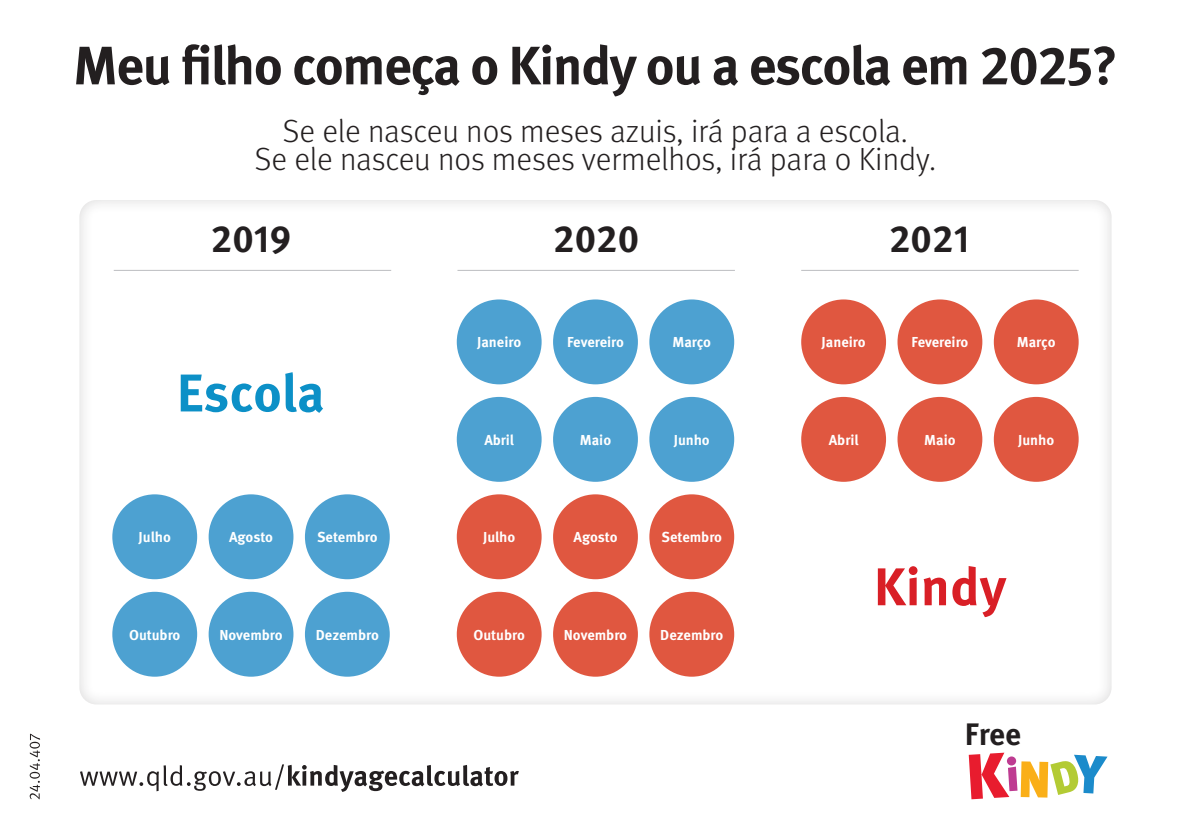
<style>
.page{position:relative;width:1191px;height:840px;background:#fff}
.page>*{position:absolute;margin:0;border:0;box-sizing:border-box;transform-origin:0 0}
.Body_copy__Meta10{font:700 54px "Meta OT";letter-spacing:-.03em;color:#231f20}
.Region_head{font:700 53px "Meta OT";letter-spacing:-.005em;color:#0c90c7}
.Region_head-2{font:700 53px "Meta OT";color:#d91f26}
.Region_head-3{font:700 38px "Meta OT";color:#231f20}
.Body_copy__Meta10-2{font:300 32px "Meta OT";letter-spacing:-.005em;color:#231f20}
.t1{font:700 31px "Meta OT";color:#231f20}
.Region_head-4{font:700 14.4px "Meta OT";letter-spacing:-.005em;color:#fff}
</style>
<div class="page">
<div style="left:209px;top:494px;width:84px;height:85px;background:#4da1d1;border-radius:50%"></div>
<div style="left:112px;top:494px;width:85px;height:85px;background:#4da1d1;border-radius:50%"></div>
<div style="left:305px;top:494px;width:85px;height:85px;background:#4da1d1;border-radius:50%"></div>
<div style="left:553px;top:494px;width:85px;height:85px;background:#e05740;border-radius:50%"></div>
<div style="left:457px;top:494px;width:84px;height:85px;background:#e05740;border-radius:50%"></div>
<div style="left:209px;top:591px;width:84px;height:85px;background:#4da1d1;border-radius:50%"></div>
<div style="left:112px;top:591px;width:85px;height:85px;background:#4da1d1;border-radius:50%"></div>
<div style="left:305px;top:591px;width:85px;height:85px;background:#4da1d1;border-radius:50%"></div>
<div style="left:553px;top:591px;width:85px;height:85px;background:#e05740;border-radius:50%"></div>
<div style="left:457px;top:591px;width:84px;height:85px;background:#e05740;border-radius:50%"></div>
<div style="left:649px;top:494px;width:85px;height:85px;background:#e05740;border-radius:50%"></div>
<div style="left:649px;top:591px;width:85px;height:85px;background:#e05740;border-radius:50%"></div>
<div style="left:553px;top:299px;width:85px;height:85px;background:#4da1d1;border-radius:50%"></div>
<div style="left:649px;top:299px;width:85px;height:85px;background:#4da1d1;border-radius:50%"></div>
<div style="left:897px;top:299px;width:85px;height:85px;background:#e05740;border-radius:50%"></div>
<div style="left:801px;top:299px;width:85px;height:85px;background:#e05740;border-radius:50%"></div>
<div style="left:993px;top:299px;width:85px;height:85px;background:#e05740;border-radius:50%"></div>
<div style="left:553px;top:396px;width:85px;height:85px;background:#4da1d1;border-radius:50%"></div>
<div style="left:457px;top:299px;width:84px;height:85px;background:#4da1d1;border-radius:50%"></div>
<div style="left:457px;top:396px;width:84px;height:85px;background:#4da1d1;border-radius:50%"></div>
<div style="left:649px;top:396px;width:85px;height:85px;background:#4da1d1;border-radius:50%"></div>
<div style="left:897px;top:396px;width:85px;height:85px;background:#e05740;border-radius:50%"></div>
<div style="left:801px;top:396px;width:85px;height:85px;background:#e05740;border-radius:50%"></div>
<div style="left:993px;top:396px;width:85px;height:85px;background:#e05740;border-radius:50%"></div>
<hr style="left:457px;top:270px;width:278px;height:1px;background:#bcbdc0">
<hr style="left:801px;top:270px;width:277px;height:1px;background:#bcbdc0">
<hr style="left:114px;top:270px;width:277px;height:1px;background:#bcbdc0">
<svg style="left:30px;top:733px;width:10px;height:65px"></svg>
<svg style="left:80px;top:764px;width:439px;height:27px"></svg>
<svg style="left:968px;top:752px;width:139px;height:46px"></svg>
<p class="Body_copy__Meta10" style="left:73px;top:31px;width:1046px">Meu filho começa o Kindy ou a escola em 2025?</p>
<p class="Body_copy__Meta10-2" style="left:283px;top:112px;width:626px">Se ele nasceu nos meses azuis, irá para a escola.</p>
<p class="Body_copy__Meta10-2" style="left:255px;top:140px;width:682px">Se ele nasceu nos meses vermelhos, irá para o Kindy.</p>
<p class="Region_head-3" style="left:211px;top:214px;width:82px">2019</p>
<p class="Region_head-3" style="left:553px;top:214px;width:88px">2020</p>
<p class="Region_head-3" style="left:889px;top:214px;width:82px">2021</p>
<p class="Region_head" style="left:177px;top:359px;width:149px">Escola</p>
<p class="Region_head-4" style="left:477px;top:333px;width:46px">Janeiro</p>
<p class="Region_head-4" style="left:567px;top:333px;width:58px">Fevereiro</p>
<p class="Region_head-4" style="left:672px;top:333px;width:40px">Março</p>
<p class="Region_head-4" style="left:821px;top:333px;width:46px">Janeiro</p>
<p class="Region_head-4" style="left:911px;top:333px;width:58px">Fevereiro</p>
<p class="Region_head-4" style="left:1017px;top:333px;width:40px">Março</p>
<p class="Region_head-4" style="left:484px;top:430px;width:31px">Abril</p>
<p class="Region_head-4" style="left:674px;top:430px;width:37px">Junho</p>
<p class="Region_head-4" style="left:828px;top:430px;width:31px">Abril</p>
<p class="Region_head-4" style="left:924px;top:430px;width:33px">Maio</p>
<p class="Region_head-4" style="left:1018px;top:430px;width:37px">Junho</p>
<p class="Region_head-4" style="left:580px;top:430px;width:33px">Maio</p>
<p class="Region_head-4" style="left:139px;top:528px;width:34px">Julho</p>
<p class="Region_head-4" style="left:317px;top:528px;width:62px">Setembro</p>
<p class="Region_head-4" style="left:483px;top:528px;width:34px">Julho</p>
<p class="Region_head-4" style="left:573px;top:528px;width:45px">Agosto</p>
<p class="Region_head-4" style="left:229px;top:528px;width:45px">Agosto</p>
<p class="Region_head-4" style="left:661px;top:528px;width:62px">Setembro</p>
<p class="Region_head-2" style="left:874px;top:553px;width:134px">Kindy</p>
<p class="Region_head-4" style="left:129px;top:625px;width:53px">Outubro</p>
<p class="Region_head-4" style="left:219px;top:625px;width:65px">Novembro</p>
<p class="Region_head-4" style="left:316px;top:625px;width:64px">Dezembro</p>
<p class="Region_head-4" style="left:473px;top:625px;width:53px">Outubro</p>
<p class="Region_head-4" style="left:564px;top:625px;width:65px">Novembro</p>
<p class="Region_head-4" style="left:660px;top:625px;width:64px">Dezembro</p>
<p class="t1" style="left:965px;top:714px;width:58px">Free</p>
</div>
